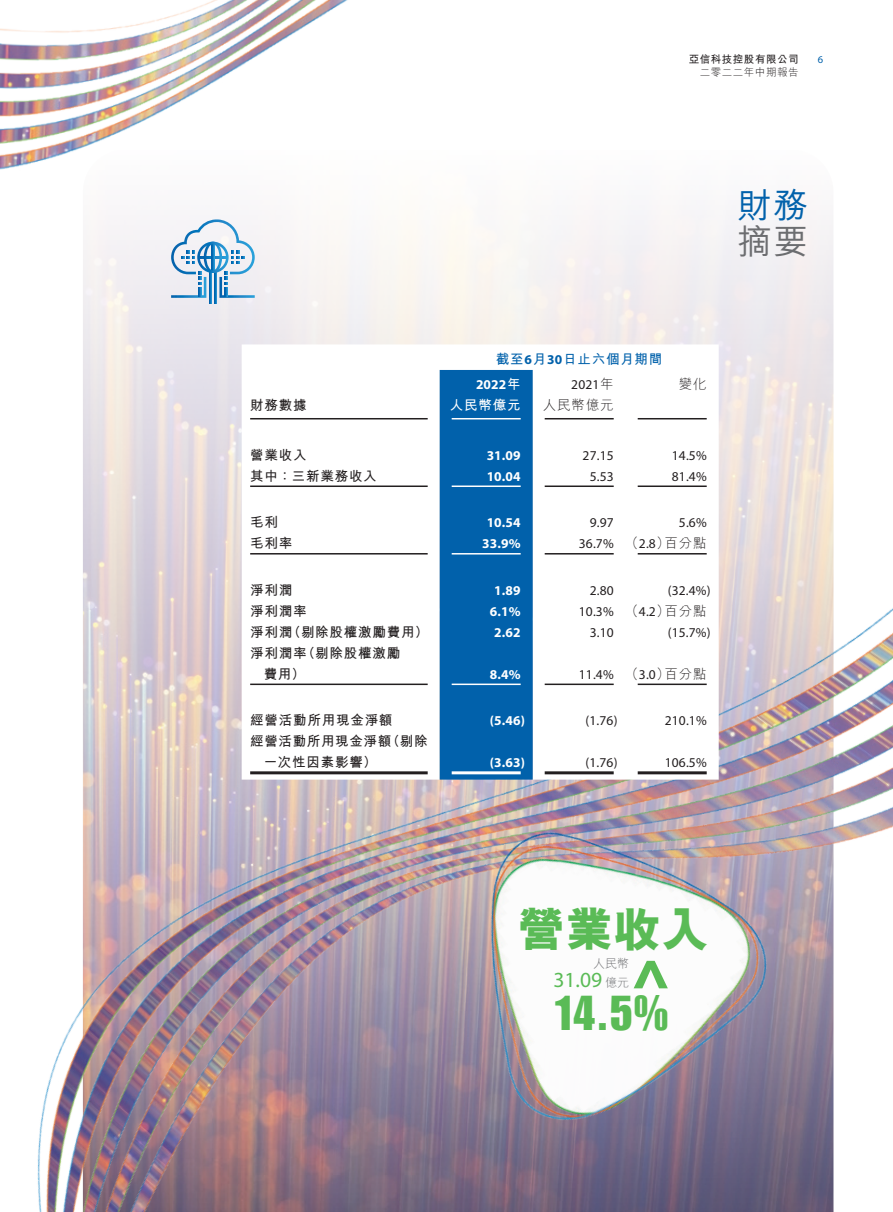
<style>
.page{position:relative;width:893px;height:1212px;background:#fff}
.page>*{position:absolute;margin:0;border:0;box-sizing:border-box;transform-origin:0 0}
.t1{font:75.3px "Impact LT Std";color:#5abb56}
.t2{font:48px "Impact LT Std";color:#5abb56}
.t3{font:800 48px "M Hei HK";color:#5abb56}
.t4{font:500 34.5px "M Hei HK";color:#0161ab}
.t5{font:500 34.5px "M Hei HK";color:#6c6d70}
.t6{font:21.6px "Myriad Pro";color:#5abb56}
._01_Body_Text{font:13.5px "Myriad Pro";letter-spacing:.01em;color:#231f20}
._15_Table_Stub{font:700 13.5px "M Hei HK";letter-spacing:.06em;color:#231f20}
._01_Body_Text-2{font:700 13.5px "Myriad Pro";letter-spacing:.01em;color:#fff}
._01_Body_Text-3{font:300 13.5px "M Hei HK";letter-spacing:.06em;color:#231f20}
._01_Body_Text-4{font:700 13.5px "M Hei HK";letter-spacing:.06em;color:#0161ab}
._01_Body_Text-5{font:700 13.5px "M Hei HK";letter-spacing:.06em;color:#fff}
.t7{font:300 12px "M Hei HK";color:#6c6d70}
.t8{font:700 10.5px "M Hei HK";letter-spacing:.05em;color:#231f20}
.t9{font:300 10.5px "M Hei HK";letter-spacing:.05em;color:#231f20}
.t10{font:10.5px "Myriad Pro";color:#0161ab}
.s1{font-family:"Myriad Pro"}
.s2{font-family:"M Hei HK"}
.s3{font-family:"M Hei HK";font-weight:300}
</style>
<div class="page">
<img style="left:0;top:0;width:348px;height:111px">
<img style="left:0;top:111px;width:893px;height:1101px">
<img style="left:381px;top:744px;width:427px;height:421px">
<svg style="left:242px;top:344px;width:477px;height:435px"></svg>
<div style="left:440px;top:370px;width:93px;height:409px;background:#0161ab"></div>
<hr style="left:250px;top:418px;width:178px;height:1px;background:#231f20">
<hr style="left:452px;top:418px;width:69px;height:1px;background:#fff">
<hr style="left:545px;top:418px;width:69px;height:1px;background:#231f20">
<hr style="left:638px;top:418px;width:69px;height:1px;background:#231f20">
<hr style="left:250px;top:485px;width:178px;height:2px;background:#231f20">
<hr style="left:452px;top:485px;width:69px;height:2px;background:#fff">
<hr style="left:545px;top:485px;width:69px;height:2px;background:#231f20">
<hr style="left:638px;top:485px;width:69px;height:2px;background:#231f20">
<hr style="left:250px;top:553px;width:178px;height:1px;background:#231f20">
<hr style="left:452px;top:553px;width:69px;height:1px;background:#fff">
<hr style="left:545px;top:553px;width:69px;height:1px;background:#231f20">
<hr style="left:638px;top:553px;width:69px;height:1px;background:#231f20">
<hr style="left:250px;top:683px;width:178px;height:2px;background:#231f20">
<hr style="left:452px;top:683px;width:69px;height:2px;background:#fff">
<hr style="left:545px;top:683px;width:69px;height:2px;background:#231f20">
<hr style="left:638px;top:683px;width:69px;height:2px;background:#231f20">
<hr style="left:250px;top:771px;width:178px;height:3px;background:#231f20">
<hr style="left:452px;top:771px;width:69px;height:3px;background:#fff">
<hr style="left:545px;top:771px;width:69px;height:3px;background:#231f20">
<hr style="left:638px;top:771px;width:69px;height:3px;background:#231f20">
<p class="t8" style="left:689px;top:51px;width:111px">亞信科技控股有限公司</p>
<p class="t9" style="left:700px;top:65px;width:100px">二零二二年中期報告</p>
<p class="t10" style="left:818px;top:53px;width:7px">6</p>
<p class="t4" style="left:737px;top:181px;width:72px">財務</p>
<p class="t5" style="left:737px;top:217px;width:72px">摘要</p>
<p class="_01_Body_Text-4" style="left:496px;top:349px;width:168px">截至<span class="s1">6</span>月<span class="s1">30</span>日止六個月期間</p>
<p class="_01_Body_Text-2" style="left:476px;top:376px;width:46px">2022<span class="s2">年</span></p>
<p class="_01_Body_Text" style="left:571px;top:376px;width:44px">2021<span class="s3">年</span></p>
<p class="_01_Body_Text-3" style="left:679px;top:375px;width:29px">變化</p>
<p class="_15_Table_Stub" style="left:250px;top:395px;width:58px">財務數據</p>
<p class="_01_Body_Text-5" style="left:450px;top:395px;width:72px">人民幣億元</p>
<p class="_01_Body_Text-3" style="left:543px;top:396px;width:72px">人民幣億元</p>
<p class="_15_Table_Stub" style="left:250px;top:445px;width:58px">營業收入</p>
<p class="_01_Body_Text-2" style="left:487px;top:446px;width:36px">31.09</p>
<p class="_01_Body_Text" style="left:583px;top:447px;width:33px">27.15</p>
<p class="_01_Body_Text" style="left:672px;top:447px;width:36px">14.5%</p>
<p class="_15_Table_Stub" style="left:250px;top:466px;width:128px">其中：三新業務收入</p>
<p class="_01_Body_Text-2" style="left:487px;top:467px;width:36px">10.04</p>
<p class="_01_Body_Text" style="left:590px;top:468px;width:26px">5.53</p>
<p class="_01_Body_Text" style="left:672px;top:468px;width:36px">81.4%</p>
<p class="_15_Table_Stub" style="left:250px;top:512px;width:29px">毛利</p>
<p class="_01_Body_Text-2" style="left:487px;top:514px;width:36px">10.54</p>
<p class="_01_Body_Text" style="left:590px;top:514px;width:26px">9.97</p>
<p class="_01_Body_Text" style="left:679px;top:514px;width:29px">5.6%</p>
<p class="_15_Table_Stub" style="left:250px;top:533px;width:44px">毛利率</p>
<p class="_01_Body_Text-2" style="left:482px;top:535px;width:40px">33.9%</p>
<p class="_01_Body_Text" style="left:579px;top:535px;width:36px">36.7%</p>
<p class="_01_Body_Text" style="left:625px;top:535px;width:46px"><span class="s3">（</span>2.8<span class="s3">）</span></p>
<p class="_01_Body_Text-3" style="left:665px;top:534px;width:44px">百分點</p>
<p class="_15_Table_Stub" style="left:250px;top:580px;width:44px">淨利潤</p>
<p class="_01_Body_Text-2" style="left:494px;top:581px;width:28px">1.89</p>
<p class="_01_Body_Text" style="left:590px;top:582px;width:26px">2.80</p>
<p class="_01_Body_Text" style="left:668px;top:582px;width:44px">)32.4%(</p>
<p class="_15_Table_Stub" style="left:250px;top:601px;width:58px">淨利潤率</p>
<p class="_01_Body_Text-2" style="left:490px;top:602px;width:32px">6.1%</p>
<p class="_01_Body_Text" style="left:579px;top:603px;width:36px">10.3%</p>
<p class="_01_Body_Text" style="left:625px;top:603px;width:46px"><span class="s3">（</span>4.2<span class="s3">）</span></p>
<p class="_01_Body_Text-3" style="left:665px;top:601px;width:44px">百分點</p>
<p class="_15_Table_Stub" style="left:287px;top:622px;width:142px">（剔除股權激勵費用(</p>
<p class="_15_Table_Stub" style="left:250px;top:622px;width:44px">淨利潤</p>
<p class="_01_Body_Text-2" style="left:494px;top:623px;width:28px">2.62</p>
<p class="_01_Body_Text" style="left:590px;top:624px;width:26px">3.10</p>
<p class="_01_Body_Text" style="left:668px;top:624px;width:44px">)15.7%(</p>
<p class="_15_Table_Stub" style="left:302px;top:643px;width:100px">（剔除股權激勵</p>
<p class="_15_Table_Stub" style="left:250px;top:643px;width:58px">淨利潤率</p>
<p class="_15_Table_Stub" style="left:264px;top:664px;width:43px">費用）</p>
<p class="_01_Body_Text-2" style="left:490px;top:665px;width:32px">8.4%</p>
<p class="_01_Body_Text" style="left:579px;top:666px;width:36px">11.4%</p>
<p class="_01_Body_Text" style="left:625px;top:666px;width:46px"><span class="s3">（</span>3.0<span class="s3">）</span></p>
<p class="_01_Body_Text-3" style="left:665px;top:664px;width:44px">百分點</p>
<p class="_15_Table_Stub" style="left:250px;top:710px;width:144px">經營活動所用現金淨額</p>
<p class="_01_Body_Text-2" style="left:490px;top:712px;width:37px">)5.46(</p>
<p class="_01_Body_Text" style="left:586px;top:712px;width:33px">)1.76(</p>
<p class="_01_Body_Text" style="left:665px;top:712px;width:43px">210.1%</p>
<p class="_15_Table_Stub" style="left:250px;top:731px;width:143px">經營活動所用現金淨額</p>
<p class="_15_Table_Stub" style="left:386px;top:731px;width:43px">（剔除</p>
<p class="_15_Table_Stub" style="left:264px;top:752px;width:114px">一次性因素影響(</p>
<p class="_01_Body_Text-2" style="left:490px;top:754px;width:37px">)3.63(</p>
<p class="_01_Body_Text" style="left:586px;top:754px;width:33px">)1.76(</p>
<p class="_01_Body_Text" style="left:665px;top:754px;width:43px">106.5%</p>
<p class="t3" style="left:517px;top:896px;width:193px">營業收入</p>
<p class="t7" style="left:593px;top:955px;width:37px">人民幣</p>
<p class="t7" style="left:605px;top:974px;width:25px">億元</p>
<p class="t1" style="left:628px;top:944px;width:47px">^</p>
<p class="t6" style="left:553px;top:966px;width:50px">31.09</p>
<p class="t2" style="left:554px;top:985px;width:116px">14.5%</p>
</div>
